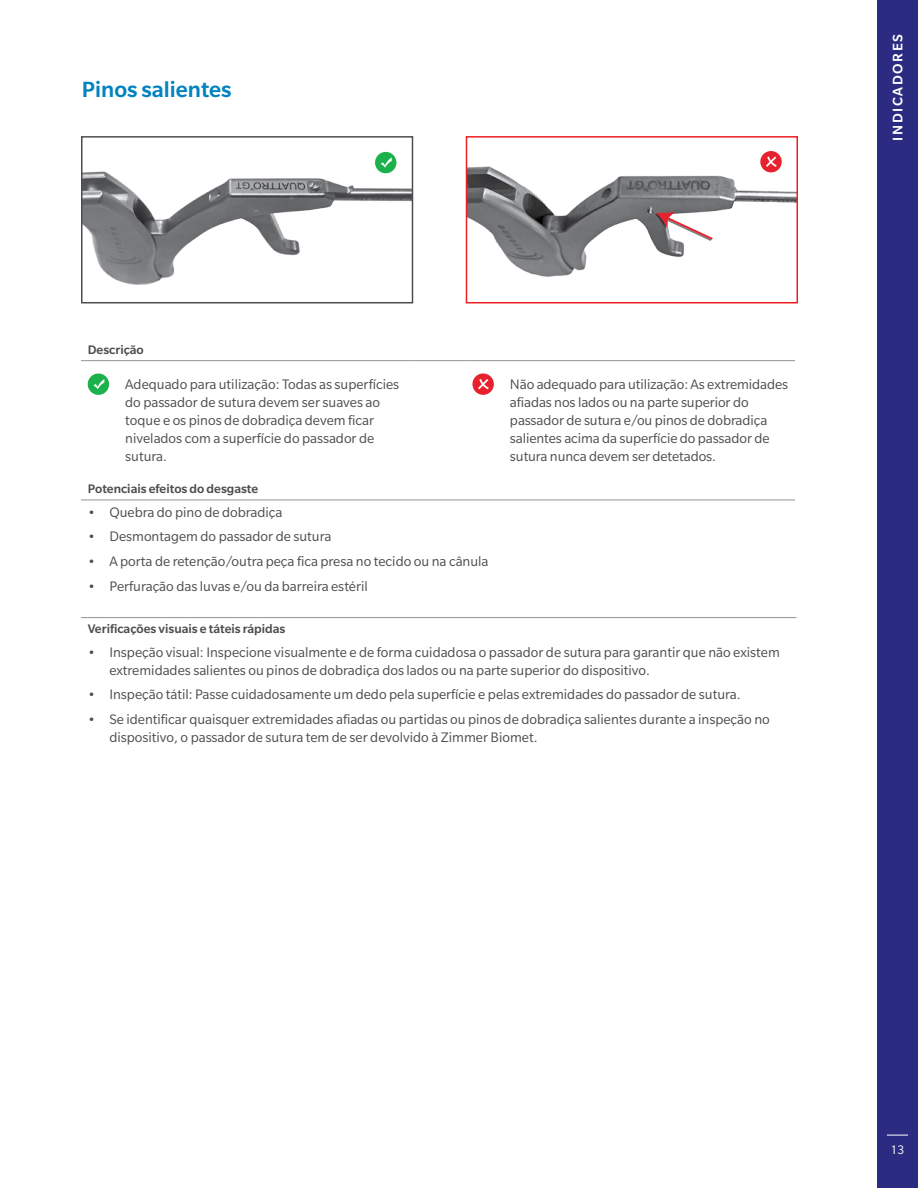
<style>
.page{position:relative;width:918px;height:1188px;background:#fff}
.page>*{position:absolute;margin:0;border:0;box-sizing:border-box;transform-origin:0 0}
.t1{font:500 24px "Slate Pro";color:#0083bf}
.t2{font:15px/18px "Slate Pro";color:#4d4d4f}
.t3{font:500 15px "Slate Pro";letter-spacing:.11em;color:#fff}
.t4{font:500 13.5px "Slate Pro";color:#4d4d4f}
.t5{font:13.5px "Slate Pro";color:#fff}
</style>
<div class="page">
<div style="left:877px;top:0;width:41px;height:1188px;background:#2b2b81"></div>
<svg style="left:887px;top:1135px;width:21px;height:1px"></svg>
<img style="left:469px;top:167px;width:326px;height:109px">
<svg style="left:655px;top:211px;width:60px;height:30px"></svg>
<div style="left:466px;top:136px;width:332px;height:167px;border:2px solid #ed1d24"></div>
<img style="left:84px;top:172px;width:326px;height:113px">
<div style="left:81px;top:136px;width:332px;height:167px;border:2px solid #4d4d4f"></div>
<hr style="left:81px;top:617px;width:715px;height:1px;background:#919396">
<hr style="left:81px;top:360px;width:331px;height:1px;background:#919396">
<hr style="left:412px;top:360px;width:54px;height:1px;background:#919396">
<hr style="left:466px;top:360px;width:329px;height:1px;background:#919396">
<hr style="left:81px;top:500px;width:331px;height:1px;background:#919396">
<hr style="left:412px;top:500px;width:54px;height:1px;background:#919396">
<hr style="left:466px;top:500px;width:329px;height:1px;background:#919396">
<div style="left:88px;top:373px;width:21px;height:22px;background:#1cb24b;border-radius:50%"></div>
<svg style="left:93px;top:379px;width:11px;height:10px"></svg>
<div style="left:472px;top:373px;width:22px;height:22px;background:#e8212e;border-radius:50%"></div>
<svg style="left:478px;top:379px;width:11px;height:10px"></svg>
<div style="left:375px;top:152px;width:21px;height:21px;background:#1cb24b;border-radius:50%"></div>
<svg style="left:381px;top:157px;width:11px;height:11px"></svg>
<div style="left:760px;top:151px;width:22px;height:21px;background:#e8212e;border-radius:50%"></div>
<svg style="left:766px;top:157px;width:11px;height:10px"></svg>
<h1 class="t1" style="left:82px;top:76px;width:151px">Pinos salientes</h1>
<p class="t4" style="left:88px;top:342px;width:58px">Descrição</p>
<p class="t2" style="left:125px;top:375px;width:276px">Adequado para utilização: Todas as superfícies do passador de sutura devem ser suaves ao toque e os pinos de dobradiça devem ficar nivelados com a superfície do passador de sutura.</p>
<p class="t2" style="left:510px;top:375px;width:280px">Não adequado para utilização: As extremidades afiadas nos lados ou na parte superior do passador de sutura e/ou pinos de dobradiça salientes acima da superfície do passador de sutura nunca devem ser detetados.</p>
<p class="t4" style="left:88px;top:482px;width:172px">Potenciais efeitos do desgaste</p>
<p class="t2" style="left:88px;top:503px;width:196px">• Quebra do pino de dobradiça</p>
<p class="t2" style="left:88px;top:527px;width:245px">• Desmontagem do passador de sutura</p>
<p class="t2" style="left:88px;top:552px;width:402px">• A porta de retenção/outra peça fica presa no tecido ou na cânula</p>
<p class="t2" style="left:88px;top:577px;width:282px">• Perfuração das luvas e/ou da barreira estéril</p>
<p class="t4" style="left:88px;top:622px;width:199px">Verificações visuais e táteis rápidas</p>
<p class="t2" style="left:109px;top:643px;width:672px;text-indent:-22px">• Inspeção visual: Inspecione visualmente e de forma cuidadosa o passador de sutura para garantir que não existem extremidades salientes ou pinos de dobradiça dos lados ou na parte superior do dispositivo.</p>
<p class="t2" style="left:88px;top:685px;width:654px">• Inspeção tátil: Passe cuidadosamente um dedo pela superfície e pelas extremidades do passador de sutura.</p>
<p class="t2" style="left:109px;top:710px;width:662px;text-indent:-22px">• Se identificar quaisquer extremidades afiadas ou partidas ou pinos de dobradiça salientes durante a inspeção no dispositivo, o passador de sutura tem de ser devolvido à Zimmer Biomet.</p>
<p class="t3" style="left:890px;top:141px;width:109px;rotate:-90deg">INDICADORES</p>
<p class="t5" style="left:891px;top:1143px;width:15px">13</p>
</div>
